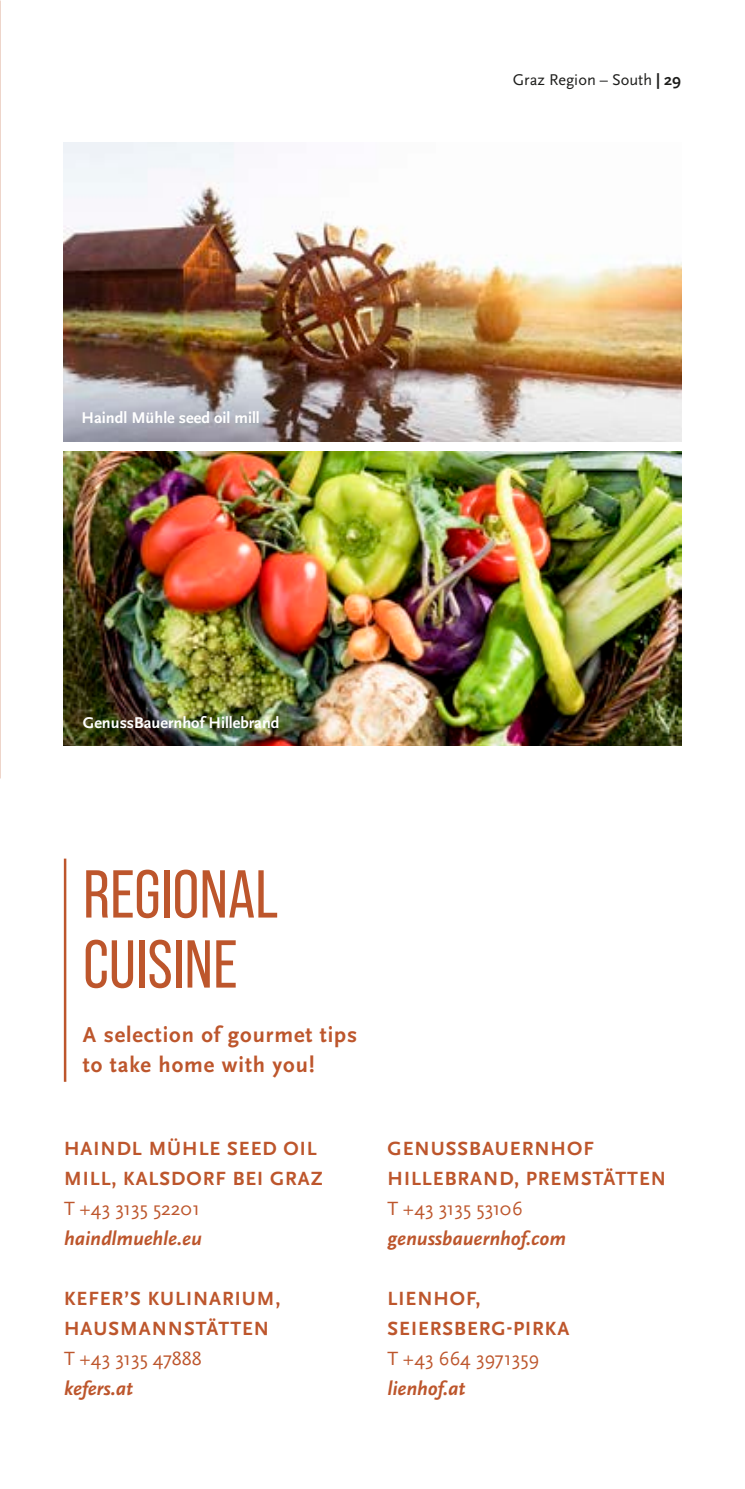
<style>
.page{position:relative;width:745px;height:1489px;background:#fff}
.page>*{position:absolute;margin:0;border:0;box-sizing:border-box;transform-origin:0 0}
.t1{font:67.5px/70px "Bebas Neue Pro";color:#bd562c}
.t2{font:700 22.5px/30px "Scala Sans Pro";letter-spacing:.04em;color:#bd562c}
.t3{font:700 20px/30px "Scala Sans Pro";letter-spacing:.05em;color:#bd562c}
.t4{font:20px "Scala Sans Pro";color:#bd562c}
.t5{font:italic 700 20px "Scala Sans Pro";color:#bd562c}
.t6{font:700 16.25px "Scala Sans Pro";color:#fff}
.t7{font:16.25px "Scala Sans Pro";color:#1d1d1b}
.s1{font-weight:700}
</style>
<div class="page">
<img style="left:0;top:0;width:1px;height:778px">
<img style="left:64px;top:451px;width:616px;height:294px">
<img style="left:64px;top:142px;width:616px;height:299px">
<hr style="left:64px;top:858px;width:2px;height:223px;background:#bd562c">
<hr style="left:0;top:1402px;width:1px;height:86px;background:#1d1d1b">
<hr style="left:0;top:1018px;width:1px;height:108px;background:#1d1d1b">
<p class="t7" style="left:512px;top:70px;width:170px">Graz Region – South <span class="s1">| 29</span></p>
<p class="t6" style="left:81px;top:408px;width:180px">Haindl Mühle seed oil mill</p>
<p class="t6" style="left:83px;top:713px;width:198px">GenussBauernhof Hillebrand</p>
<h1 class="t1" style="left:83px;top:858px;width:197px">REGIONAL<br>CUISINE</h1>
<p class="t2" style="left:83px;top:1019px;width:275px">A selection of gourmet tips to take home with you!</p>
<p class="t3" style="left:64px;top:1133px;width:260px">HAINDL MÜHLE SEED OIL<br>MILL, KALSDORF BEI GRAZ</p>
<p class="t4" style="left:64px;top:1197px;width:137px">T +43 3135 52201</p>
<p class="t5" style="left:64px;top:1227px;width:139px">haindlmuehle.eu</p>
<p class="t3" style="left:64px;top:1283px;width:217px">KEFER’S KULINARIUM,<br>HAUSMANNSTÄTTEN</p>
<p class="t4" style="left:64px;top:1347px;width:139px">T +43 3135 47888</p>
<p class="t5" style="left:64px;top:1377px;width:70px">kefers.at</p>
<p class="t3" style="left:387px;top:1133px;width:280px">GENUSSBAUERNHOF<br>HILLEBRAND, PREMSTÄTTEN</p>
<p class="t4" style="left:387px;top:1197px;width:136px">T +43 3135 53106</p>
<p class="t5" style="left:387px;top:1227px;width:180px">genussbauernhof.com</p>
<p class="t3" style="left:387px;top:1283px;width:183px">LIENHOF,<br>SEIERSBERG-PIRKA</p>
<p class="t4" style="left:387px;top:1347px;width:153px">T +43 664 3971359</p>
<p class="t5" style="left:387px;top:1377px;width:80px">lienhof.at</p>
</div>
